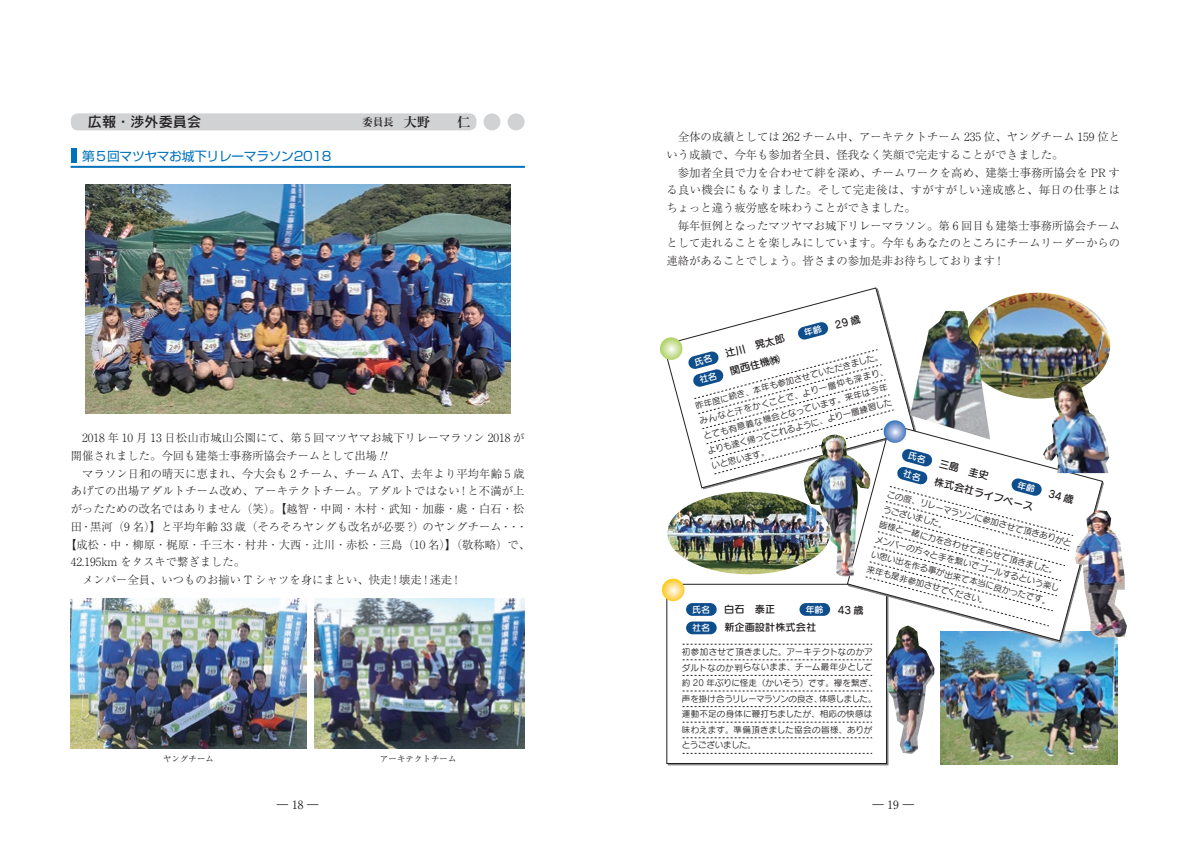
<style>
.page{position:relative;width:1191px;height:842px;background:#fff}
.page>*{position:absolute;margin:0;border:0;box-sizing:border-box;transform-origin:0 0}
.t1{font:14.2px "Rodin Pro DB";color:#231f20}
.t2{font:700 13.5px "Ryumin Pro";color:#231f20}
.t3{font:12.8px "Shin Go Pro";letter-spacing:-.025em;color:#0072bc}
.t4{font:300 11.3px/17.7px "Ryumin Pro";color:#231f20}
.t5{font:11.3px "Ryumin Pro";color:#231f20}
.t6{font:10.2px/18.5px "Seurat Pro DB";color:#231f20}
.t7{font:8.9px/18.4px "Seurat Pro DB";color:#fff}
.t8{font:8.5px/15.6px "Seurat Pro M";letter-spacing:.015em;color:#231f20}
.t9{font:8.5px "Ryumin Pro";color:#231f20}
.s1{font-size:10.6px}
</style>
<div class="page">
<div style="left:71px;top:113px;width:405px;height:17px;background:#d1d2d4;border-radius:7px"></div>
<div style="left:483px;top:113px;width:17px;height:17px;background:#d1d2d4;border-radius:50%"></div>
<div style="left:507px;top:113px;width:17px;height:17px;background:#d1d2d4;border-radius:50%"></div>
<svg style="left:71px;top:165px;width:454px;height:3px"></svg>
<div style="left:71px;top:149px;width:6px;height:14px;background:#0072bc"></div>
<img style="left:85px;top:184px;width:425px;height:230px">
<img style="left:71px;top:598px;width:235px;height:150px">
<img style="left:315px;top:598px;width:209px;height:150px">
<img style="left:941px;top:638px;width:176px;height:126px">
<svg style="left:777px;top:287px;width:108px;height:27px"></svg>
<div style="left:666px;top:584px;width:221px;height:180px;border:1px solid #231f20"></div>
<svg style="left:682px;top:644px;width:190px;height:1px"></svg>
<svg style="left:682px;top:659px;width:190px;height:1px"></svg>
<svg style="left:682px;top:675px;width:190px;height:1px"></svg>
<svg style="left:682px;top:691px;width:190px;height:1px"></svg>
<svg style="left:682px;top:706px;width:190px;height:1px"></svg>
<svg style="left:682px;top:722px;width:190px;height:1px"></svg>
<svg style="left:682px;top:737px;width:190px;height:1px"></svg>
<svg style="left:682px;top:753px;width:190px;height:1px"></svg>
<div style="left:686px;top:621px;width:30px;height:13px;background:#0f4e8c;border-radius:6px"></div>
<svg style="left:885px;top:473px;width:218px;height:169px"></svg>
<img style="left:886px;top:627px;width:48px;height:127px">
<img style="left:1074px;top:510px;width:53px;height:128px">
<img style="left:982px;top:293px;width:128px;height:88px">
<img style="left:944px;top:311px;width:46px;height:3px">
<img style="left:1074px;top:381px;width:35px;height:92px">
<img style="left:660px;top:314px;width:414px;height:313px">
<p class="t1" style="left:88px;top:112px;width:115px">広報・渉外委員会</p>
<p class="t2" style="left:362px;top:112px;width:110px"><span class="s1">委員長</span> 大野　　仁</p>
<p class="t3" style="left:82px;top:145px;width:251px">第５回マツヤマお城下リレーマラソン2018</p>
<p class="t4" style="left:71px;top:428px;width:455px">　2018 年 10 月 13 日松山市城山公園にて、第 5 回マツヤマお城下リレーマラソン 2018 が開催されました。今回も建築士事務所協会チームとして出場 !!</p>
<p class="t4" style="left:71px;top:464px;width:455px">　マラソン日和の晴天に恵まれ、今大会も 2 チーム、チーム AT、去年より平均年齢 5 歳</p>
<p class="t4" style="left:71px;top:481px;width:455px">あげての出場アダルトチーム改め、アーキテクトチーム。アダルトではない ! と不満が上</p>
<p class="t4" style="left:71px;top:499px;width:455px">がったための改名ではありません（笑）。【越智・中岡・木村・武知・加藤・處・白石・松</p>
<p class="t4" style="left:71px;top:517px;width:458px">田・黒河（9 名）】と平均年齢 33 歳（そろそろヤングも改名が必要 ?）のヤングチーム・・・</p>
<p class="t4" style="left:65px;top:535px;width:466px">【成松・中・柳原・梶原・千三木・村井・大西・辻川・赤松・三島（10 名）】（敬称略）で、</p>
<p class="t4" style="left:71px;top:552px;width:176px">42.195km をタスキで繋ぎました。</p>
<p class="t4" style="left:71px;top:570px;width:388px">　メンバー全員、いつものお揃い T シャツを身にまとい、快走 ! 壊走 ! 迷走 !</p>
<p class="t9" style="left:163px;top:752px;width:53px">ヤングチーム</p>
<p class="t9" style="left:380px;top:752px;width:78px">アーキテクトチーム</p>
<p class="t4" style="left:666px;top:127px;width:455px">　全体の成績としては 262 チーム中、アーキテクトチーム 235 位、ヤングチーム 159 位という成績で、今年も参加者全員、怪我なく笑顔で完走することができました。</p>
<p class="t4" style="left:666px;top:163px;width:455px;text-align:justify">　参加者全員で力を合わせて絆を深め、チームワークを高め、建築士事務所協会を PR する良い機会にもなりました。そして完走後は、すがすがしい達成感と、毎日の仕事とはちょっと違う疲労感を味わうことができました。</p>
<p class="t4" style="left:666px;top:216px;width:455px;text-align:justify">　毎年恒例となったマツヤマお城下リレーマラソン。第 6 回目も建築士事務所協会チームとして走れることを楽しみにしています。今年もあなたのところにチームリーダーからの連絡があることでしょう。皆さまの参加是非お待ちしております !</p>
<p class="t6" style="left:723px;top:344px;width:63px;rotate:-15deg">辻川　晃太郎関西住機㈱</p>
<p class="t7" style="left:692px;top:353px;width:19px;rotate:-15deg">氏名社名</p>
<p class="t8" style="left:693px;top:398px;width:196px;rotate:-15deg">昨年度に続き、本年も参加させていただきました。みんなと汗をかくことで、より一層仲も深まり、とても有意義な機会となっています。来年は今年よりも速く帰ってこれるように、より一層練習したいと思います。</p>
<p class="t7" style="left:910px;top:446px;width:19px;rotate:15deg">氏名社名</p>
<p class="t6" style="left:941px;top:454px;width:104px;rotate:15deg">三島　圭史<br>株式会社ライフベース</p>
<p class="t8" style="left:889px;top:486px;width:192px;rotate:15deg">この度、リレーマラソンに参加させて頂きありがと</p>
<p class="t8" style="left:885px;top:501px;width:192px;rotate:15deg">うございました。<br>皆様と一緒に力を合わせて走らせて頂きました。メンバーの方々と手を繋いでゴールするという楽しい思い出を作る事が出来て本当に良かったです。来年も是非参加させてください。</p>
<p class="t7" style="left:692px;top:600px;width:19px">氏名社名</p>
<p class="t6" style="left:724px;top:599px;width:53px">白石　泰正</p>
<p class="t7" style="left:805px;top:600px;width:19px">年齢</p>
<p class="t6" style="left:837px;top:600px;width:28px">43 歳</p>
<p class="t8" style="left:682px;top:644px;width:196px">初参加させて頂きました。アーキテクトなのかアダルトなのか判らないまま、チーム最年少として約 20 年ぶりに怪走（かいそう）です。襷を繋ぎ、声を掛け合うリレーマラソンの良さ、体感しました。運動不足の身体に鞭打ちましたが、相応の快感は味わえます。準備頂きました協会の皆様、ありがとうございました。</p>
<p class="t6" style="left:724px;top:618px;width:93px">新企画設計株式会社</p>
<p class="t5" style="left:277px;top:796px;width:43px">― 18 ―</p>
<p class="t5" style="left:872px;top:796px;width:43px">― 19 ―</p>
</div>
